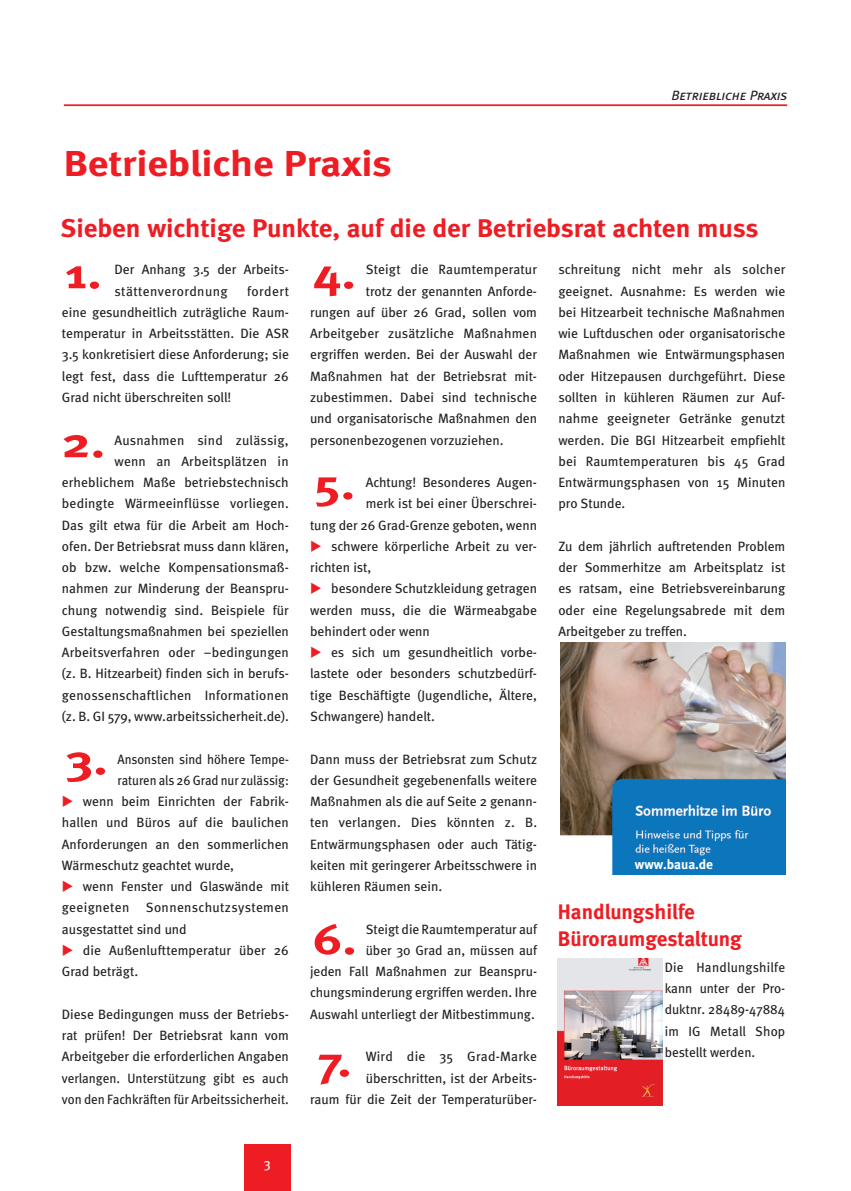
<style>
.page{position:relative;width:851px;height:1191px;background:#fff}
.page>*{position:absolute;margin:0;border:0;box-sizing:border-box;transform-origin:0 0}
.t1{font:700 42px "Meta";color:#ee1d23;scale:1.25 1}
.t2{font:700 36px "Meta";color:#ee1d23;scale:1.13 1}
.t3{font:700 25.5px "Meta";color:#ee1d23;scale:1.06 1}
.t4{font:700 21px/27px "Meta";letter-spacing:-.005em;color:#ee1d23}
.t5{font:13.5px/21.3px "Meta";color:#231f20;text-align:justify}
.t6{font:13.5px/21.3px "Meta";letter-spacing:.025em;color:#231f20}
.t7{font:13.5px "Meta";color:#231f20;scale:.94 1}
.t8{font:13.5px "Meta Book Italic Caps";letter-spacing:-.005em;color:#231f20}
.t9{font:700 13.5px "Meta";color:#fff}
.t10{font:13.5px "Meta";color:#fff}
</style>
<div class="page">
<div style="left:244px;top:1144px;width:47px;height:47px;background:#ee1d23"></div>
<img style="left:558px;top:958px;width:104px;height:147px">
<img style="left:560px;top:642px;width:225px;height:232px">
<h2 class="t2" style="left:64px;top:141px;width:291px">Betriebliche Praxis</h2>
<p class="t8" style="left:671px;top:87px;width:117px">Betriebliche Praxis</p>
<h3 class="t3" style="left:61px;top:212px;width:660px">Sieben wichtige Punkte, auf die der Betriebsrat achten muss</h3>
<h1 class="t1" style="left:65px;top:247px;width:31px">1.</h1>
<p class="t6" style="left:114px;top:259px;width:176px">Der Anhang 3.5 der Arbeits&shy;stättenverordnung</p>
<p class="t5" style="left:365px;top:259px;width:173px">Steigt die Raumtemperatur</p>
<p class="t5" style="left:365px;top:280px;width:173px">trotz der genannten Anforde-</p>
<p class="t5" style="left:310px;top:301px;width:228px">rungen auf über 26 Grad, sollen vom</p>
<p class="t5" style="left:310px;top:322px;width:228px">Arbeitgeber zusätzliche Maßnahmen</p>
<p class="t5" style="left:310px;top:344px;width:228px">ergriffen werden. Bei der Auswahl der</p>
<p class="t5" style="left:310px;top:365px;width:228px">Maßnahmen hat der Betriebsrat mit-</p>
<p class="t5" style="left:310px;top:386px;width:228px">zubestimmen. Dabei sind technische</p>
<p class="t5" style="left:310px;top:407px;width:228px">und organisatorische Maßnahmen den</p>
<p class="t5" style="left:310px;top:429px;width:195px">personenbezogenen vorzuziehen.</p>
<p class="t5" style="left:365px;top:471px;width:173px">Achtung! Besonderes Augen-</p>
<p class="t5" style="left:365px;top:492px;width:173px">merk ist bei einer Überschrei-</p>
<p class="t5" style="left:310px;top:514px;width:228px">tung der 26 Grad-Grenze geboten, wenn</p>
<p class="t5" style="left:331px;top:535px;width:207px">schwere körperliche Arbeit zu ver-</p>
<p class="t5" style="left:310px;top:556px;width:63px">richten ist,</p>
<p class="t5" style="left:331px;top:578px;width:207px">besondere Schutzkleidung getragen</p>
<p class="t5" style="left:310px;top:599px;width:228px">werden muss, die die Wärmeabgabe</p>
<p class="t5" style="left:310px;top:620px;width:121px">behindert oder wenn</p>
<p class="t5" style="left:331px;top:641px;width:207px">es sich um gesundheitlich vorbe-</p>
<p class="t5" style="left:310px;top:663px;width:228px">lastete oder besonders schutzbedürf-</p>
<p class="t5" style="left:310px;top:684px;width:228px">tige Beschäftigte (Jugendliche, Ältere,</p>
<p class="t5" style="left:310px;top:705px;width:126px">Schwangere) handelt.</p>
<p class="t5" style="left:310px;top:748px;width:228px">Dann muss der Betriebsrat zum Schutz der Gesundheit gegebenenfalls weitere Maßnahmen als die auf Seite 2 genann&shy;ten verlangen. Dies könnten z. B.<br>Entwärmungsphasen oder auch Tätig&shy;keiten mit geringerer Arbeitsschwere in kühleren Räumen sein.</p>
<p class="t5" style="left:310px;top:918px;width:228px;text-align:right">Steigt die Raumtemperatur auf<br>über 30 Grad an, müssen auf<br>jeden Fall Maßnahmen zur Beanspru&shy;chungsminderung ergriffen werden. Ihre Auswahl unterliegt der Mitbestimmung.</p>
<p class="t5" style="left:310px;top:1045px;width:228px;text-align:right">Wird die 35 Grad-Marke überschritten, ist der Arbeits-<br>raum für die Zeit der Temperaturüber-</p>
<p class="t5" style="left:558px;top:259px;width:228px">schreitung nicht mehr als solcher geeignet. Ausnahme: Es werden wie bei Hitzearbeit technische Maßnahmen wie Luftduschen oder organisatorische Maßnahmen wie Entwärmungsphasen oder Hitzepausen durchgeführt. Diese sollten in kühleren Räumen zur Auf&shy;nahme geeigneter Getränke genutzt werden. Die BGI Hitzearbeit empfiehlt bei Raumtemperaturen bis 45 Grad Entwärmungsphasen von 15 Minuten pro Stunde.</p>
<p class="t5" style="left:558px;top:535px;width:228px">Zu dem jährlich auftretenden Problem der Sommerhitze am Arbeitsplatz ist es ratsam, eine Betriebsvereinbarung oder eine Regelungsabrede mit dem Arbeitgeber zu treffen.</p>
<h1 class="t1" style="left:313px;top:247px;width:36px">4.</h1>
<p class="t5" style="left:62px;top:280px;width:228px;text-indent:185px">fordert eine gesundheitlich zuträgliche Raum&shy;temperatur in Arbeitsstätten. Die ASR 3.5 konkretisiert diese Anforderung; sie legt fest, dass die Lufttemperatur 26<br>Grad nicht überschreiten soll!</p>
<p class="t5" style="left:62px;top:429px;width:228px;text-align:right">Ausnahmen sind zulässig,<br>wenn an Arbeitsplätzen in erheblichem Maße betriebstechnisch bedingte Wärmeeinflüsse vorliegen.<br>Das gilt etwa für die Arbeit am Hoch&shy;ofen. Der Betriebsrat muss dann klären, ob bzw. welche Kompensationsmaß&shy;nahmen zur Minderung der Beanspru&shy;chung notwendig sind. Beispiele für Gestaltungsmaßnahmen bei speziellen Arbeitsverfahren oder –bedingungen (z. B. Hitzearbeit) finden sich in berufs&shy;genossenschaftlichen Informationen (z. B. GI 579, www.arbeitssicherheit.de).</p>
<p class="t7" style="left:117px;top:750px;width:184px">Ansonsten sind höhere Tempe-</p>
<p class="t7" style="left:117px;top:771px;width:184px">raturen als 26 Grad nur zulässig:</p>
<p class="t5" style="left:83px;top:790px;width:207px">wenn beim Einrichten der Fabrik-</p>
<p class="t5" style="left:62px;top:811px;width:228px">hallen und Büros auf die baulichen</p>
<p class="t5" style="left:62px;top:833px;width:228px">Anforderungen an den sommerlichen</p>
<p class="t5" style="left:62px;top:854px;width:174px">Wärmeschutz geachtet wurde,</p>
<p class="t5" style="left:83px;top:875px;width:207px">wenn Fenster und Glaswände mit</p>
<p class="t6" style="left:62px;top:896px;width:228px">geeigneten Sonnenschutzsystemen</p>
<p class="t5" style="left:62px;top:918px;width:126px">ausgestattet sind und</p>
<p class="t5" style="left:83px;top:939px;width:207px">die Außenlufttemperatur über 26</p>
<p class="t5" style="left:62px;top:960px;width:78px">Grad beträgt.</p>
<p class="t5" style="left:62px;top:1003px;width:228px">Diese Bedingungen muss der Betriebs&shy;rat prüfen! Der Betriebsrat kann vom Arbeitgeber die erforderlichen Angaben verlangen. Unterstützung gibt es auch von den Fachkräften für Arbeitssicherheit.</p>
<h1 class="t1" style="left:61px;top:416px;width:36px">2.</h1>
<h1 class="t1" style="left:314px;top:458px;width:35px">5.</h1>
<h1 class="t1" style="left:65px;top:733px;width:36px">3.</h1>
<p class="t9" style="left:635px;top:855px;width:80px">www.baua.de</p>
<h3 class="t4" style="left:558px;top:897px;width:185px">Handlungshilfe<br>Büroraumgestaltung</h3>
<p class="t5" style="left:664px;top:956px;width:122px">Die Handlungshilfe kann unter der Pro&shy;duktnr. 28489-47884 im IG Metall Shop bestellt werden.</p>
<h1 class="t1" style="left:312px;top:913px;width:37px">6.</h1>
<h1 class="t1" style="left:317px;top:1035px;width:29px">7.</h1>
<p class="t10" style="left:264px;top:1154px;width:8px">3</p>
</div>
